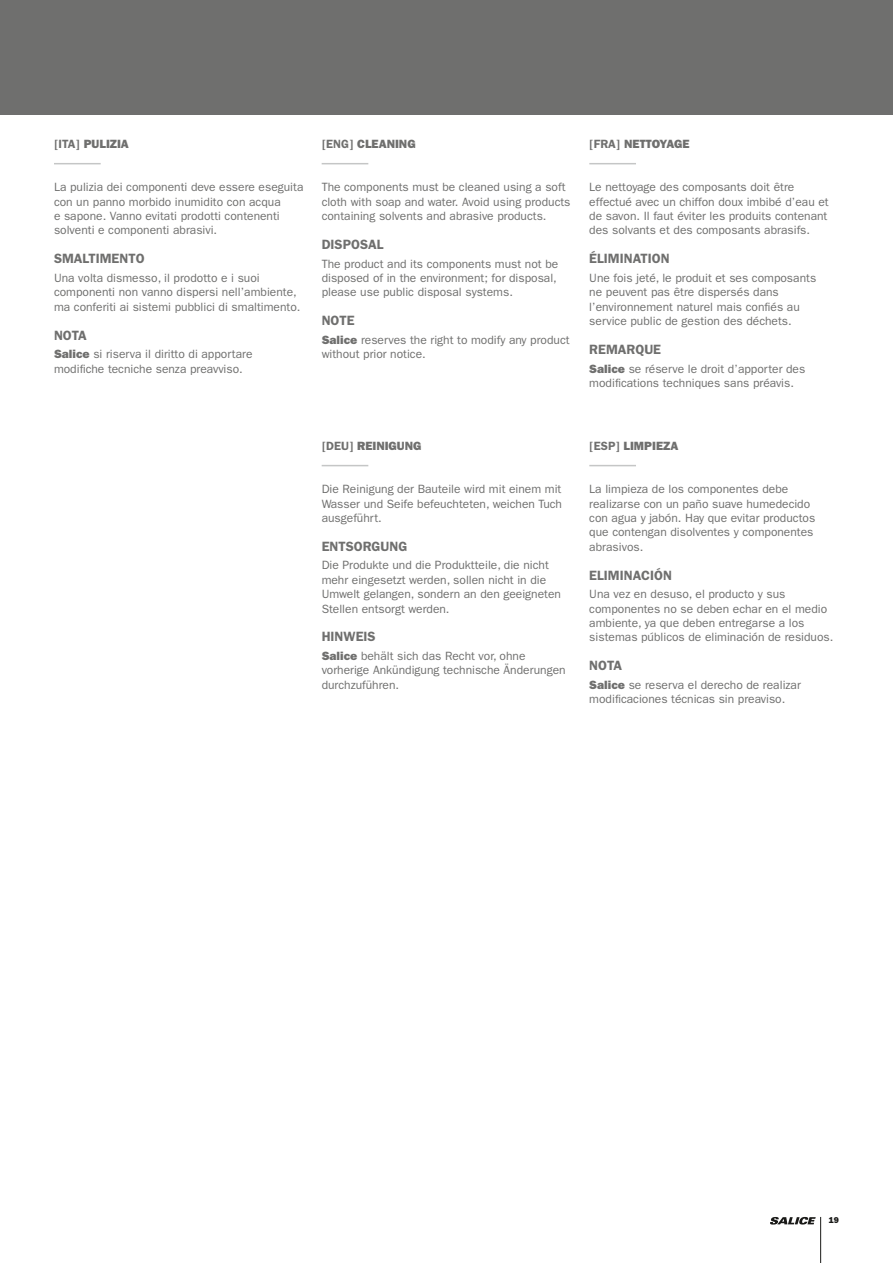
<style>
.page{position:relative;width:893px;height:1263px;background:#fff}
.page>*{position:absolute;margin:0;border:0;box-sizing:border-box;transform-origin:0 0}
.t1{font:600 13.5px "ITC Franklin Gothic Std";color:#6f6f6e}
.t2{font:12px/14.4px "ITC Franklin Gothic Std";color:#6f6f6e}
.t3{font:12px "ITC Franklin Gothic Std Hvy";color:#6f6f6e}
.t4{font:8.55px "ITC Franklin Gothic Std Hvy";color:#1a1a18}
.s1{font-family:"ITC Franklin Gothic Std";font-weight:600}
.s2{font-family:"ITC Franklin Gothic Std Hvy"}
</style>
<div class="page">
<div style="left:0;top:0;width:893px;height:115px;background:#6f6f6e"></div>
<hr style="left:54px;top:163px;width:47px;height:1px;background:#c5c6c6">
<hr style="left:322px;top:163px;width:46px;height:1px;background:#c5c6c6">
<hr style="left:322px;top:465px;width:46px;height:1px;background:#c5c6c6">
<hr style="left:589px;top:163px;width:47px;height:1px;background:#c5c6c6">
<hr style="left:589px;top:465px;width:47px;height:1px;background:#c5c6c6">
<hr style="left:820px;top:1217px;width:1px;height:46px;background:#1a1a18">
<svg style="left:770px;top:1217px;width:46px;height:7px"></svg>
<p class="t3" style="left:54px;top:137px;width:76px"><span class="s1">[ITA]</span> PULIZIA</p>
<p class="t2" style="left:54px;top:180px;width:251px">La pulizia dei componenti deve essere eseguita con un panno morbido inumidito con acqua<br>e sapone. Vanno evitati prodotti contenenti solventi e componenti abrasivi.</p>
<p class="t1" style="left:54px;top:251px;width:92px">SMALTIMENTO</p>
<p class="t2" style="left:54px;top:271px;width:248px">Una volta dismesso, il prodotto e i suoi componenti non vanno dispersi nell’ambiente, ma conferiti ai sistemi pubblici di smaltimento.</p>
<p class="t1" style="left:54px;top:327px;width:34px">NOTA</p>
<p class="t2" style="left:54px;top:347px;width:200px"><span class="s2">Salice</span> si riserva il diritto di apportare modifiche tecniche senza preavviso.</p>
<p class="t3" style="left:322px;top:137px;width:95px"><span class="s1">[ENG]</span> CLEANING</p>
<p class="t2" style="left:322px;top:180px;width:250px">The components must be cleaned using a soft cloth with soap and water. Avoid using products containing solvents and abrasive products.</p>
<p class="t1" style="left:322px;top:236px;width:63px">DISPOSAL</p>
<p class="t2" style="left:322px;top:256px;width:238px">The product and its components must not be disposed of in the environment; for disposal, please use public disposal systems.</p>
<p class="t1" style="left:322px;top:312px;width:34px">NOTE</p>
<p class="t2" style="left:322px;top:333px;width:249px"><span class="s2">Salice</span> reserves the right to modify any product without prior notice.</p>
<p class="t3" style="left:589px;top:137px;width:102px"><span class="s1">[FRA]</span> NETTOYAGE</p>
<p class="t2" style="left:589px;top:180px;width:241px">Le nettoyage des composants doit être effectué avec un chiffon doux imbibé d’eau et de savon. Il faut éviter les produits contenant des solvants et des composants abrasifs.</p>
<p class="t1" style="left:589px;top:251px;width:82px">ÉLIMINATION</p>
<p class="t2" style="left:589px;top:271px;width:228px">Une fois jeté, le produit et ses composants ne peuvent pas être dispersés dans l’environnement naturel mais confiés au service public de gestion des déchets.</p>
<p class="t1" style="left:589px;top:341px;width:73px">REMARQUE</p>
<p class="t2" style="left:589px;top:361px;width:217px"><span class="s2">Salice</span> se réserve le droit d’apporter des modifications techniques sans préavis.</p>
<p class="t3" style="left:322px;top:439px;width:101px"><span class="s1">[DEU]</span> REINIGUNG</p>
<p class="t2" style="left:322px;top:482px;width:242px;text-align:justify">Die Reinigung der Bauteile wird mit einem mit Wasser und Seife befeuchteten, weichen Tuch ausgeführt.</p>
<p class="t1" style="left:322px;top:538px;width:87px">ENTSORGUNG</p>
<p class="t2" style="left:322px;top:558px;width:241px">Die Produkte und die Produktteile, die nicht mehr eingesetzt werden, sollen nicht in die Umwelt gelangen, sondern an den geeigneten Stellen entsorgt werden.</p>
<p class="t1" style="left:322px;top:629px;width:56px">HINWEIS</p>
<p class="t2" style="left:322px;top:649px;width:246px"><span class="s2">Salice</span> behält sich das Recht vor, ohne vorherige Ankündigung technische Änderungen durchzuführen.</p>
<p class="t3" style="left:589px;top:439px;width:91px"><span class="s1">[ESP]</span> LIMPIEZA</p>
<p class="t2" style="left:589px;top:482px;width:227px">La limpieza de los componentes debe realizarse con un paño suave humedecido con agua y jabón. Hay que evitar productos que contengan disolventes y componentes abrasivos.</p>
<p class="t1" style="left:589px;top:567px;width:84px">ELIMINACIÓN</p>
<p class="t2" style="left:589px;top:587px;width:246px">Una vez en desuso, el producto y sus componentes no se deben echar en el medio ambiente, ya que deben entregarse a los sistemas públicos de eliminación de residuos.</p>
<p class="t1" style="left:589px;top:658px;width:34px">NOTA</p>
<p class="t2" style="left:589px;top:678px;width:213px"><span class="s2">Salice</span> se reserva el derecho de realizar modificaciones técnicas sin preaviso.</p>
<p class="t4" style="left:829px;top:1215px;width:12px">19</p>
</div>
